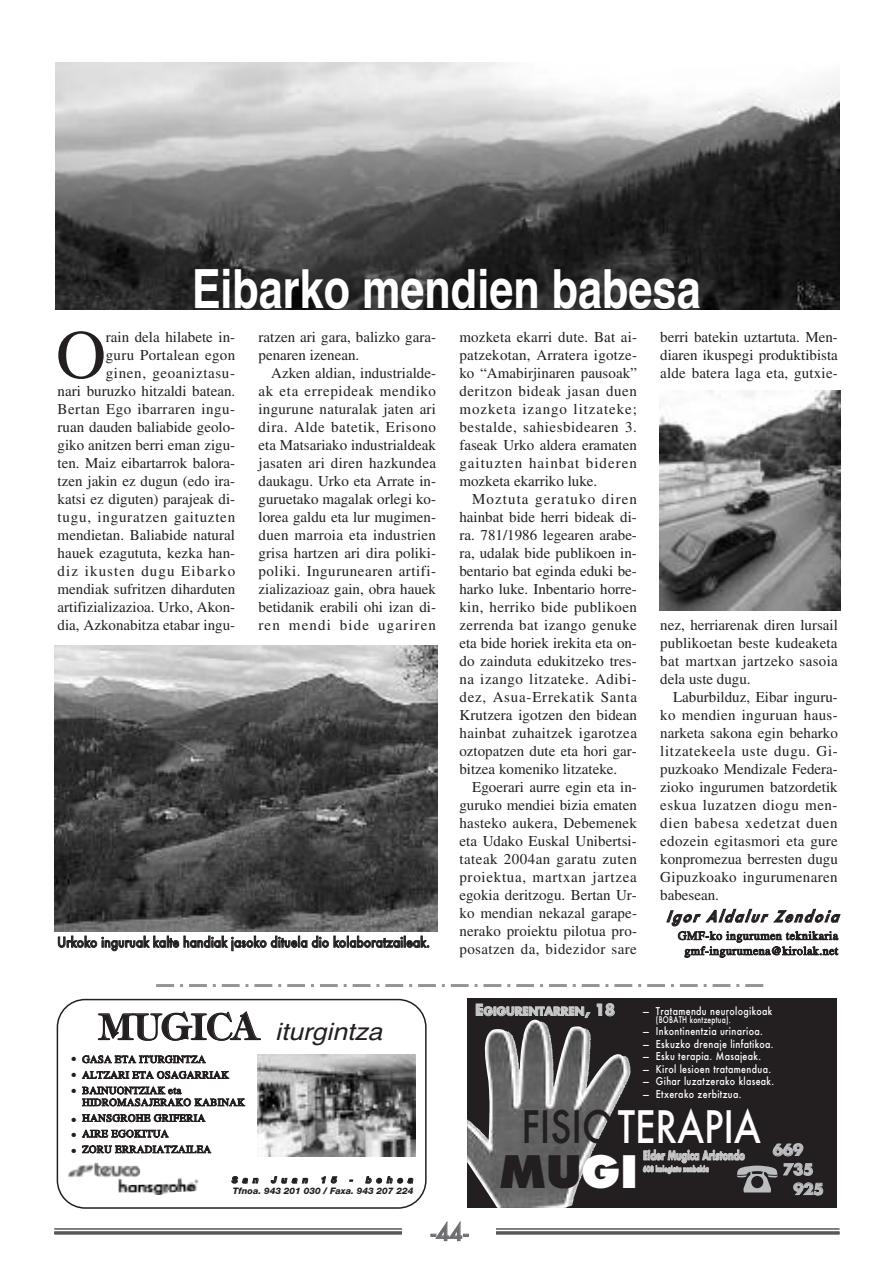
<style>
.page{position:relative;width:893px;height:1263px;background:#fff}
.page>*{position:absolute;margin:0;border:0;box-sizing:border-box;transform-origin:0 0}
.t1{font:69.3px "Times";color:#231f20}
.t2{font:700 54px "Helvetica";color:#fff;scale:.8 1}
.t3{font:500 43.5px/45px "Futura";color:#fff;scale:.83 1}
.t4{font:600 36px "Tiffany";letter-spacing:-.005em;color:#231f20}
.t5{font:italic 24px "Helvetica";color:#231f20;scale:1.1 1}
.t6{font:500 22.5px "Futura";color:#6c6d70}
.t7{font:15px/18px "Times";color:#231f20;text-align:justify}
.t8{font:italic 800 15px "Futura";letter-spacing:.16em;color:#231f20;scale:.95 1}
.t9{font:700 15px/19.5px "Futura";letter-spacing:-.015em;color:#bcbdc0}
.t10{font:500 13.5px "Futura";color:#231f20;scale:.9 1}
.t11{font:12px/15.1px "Times";letter-spacing:.035em;color:#231f20;text-align:center}
.t12{font:700 12px "Futura";color:#c7c8ca;scale:.7 1}
.t13{font:700 11.25px "Futura";letter-spacing:-.005em;color:#c7c8ca}
.t14{font:500 10.5px "Futura";letter-spacing:.035em;color:#fff;scale:.85 1}
.t15{font:10.5px/11.9px "Times";letter-spacing:.03em;color:#231f20}
.t16{font:italic 800 9px/10.8px "Helvetica Neue";color:#231f20;text-align:right}
.t17{font:500 9px "Futura";letter-spacing:.035em;color:#fff;scale:.75 1}
.t18{font:700 7.5px "Futura";color:#c7c8ca;scale:.7 1}
.s1{font-size:15px}
.s2{color:#231f20}
.s3{font-weight:800;color:#231f20}
.s4{font-weight:800}
</style>
<div class="page">
<hr style="left:54px;top:1228px;width:785px;height:1px;background:#57585a">
<hr style="left:55px;top:1228px;width:785px;height:1px;background:#57585a">
<hr style="left:55px;top:1231px;width:785px;height:3px;background:#57585a">
<div style="left:403px;top:1212px;width:93px;height:45px;background:#fff"></div>
<img style="left:55px;top:645px;width:383px;height:286px">
<img style="left:56px;top:62px;width:784px;height:248px">
<svg style="left:57px;top:999px;width:370px;height:210px"></svg>
<img style="left:68px;top:1162px;width:73px;height:16px">
<img style="left:118px;top:1177px;width:81px;height:18px">
<svg style="left:467px;top:998px;width:370px;height:210px;background:#383536"></svg>
<img style="left:534px;top:1019px;width:57px;height:68px">
<svg style="left:174px;top:984px;width:566px;height:3px"></svg>
<hr style="left:156px;top:984px;width:18px;height:3px;background:#939598">
<hr style="left:745px;top:984px;width:18px;height:3px;background:#939598">
<img style="left:660px;top:391px;width:181px;height:220px">
<svg style="left:737px;top:1165px;width:41px;height:27px"></svg>
<h2 class="t2" style="left:192px;top:258px;width:638px">Eibarko mendien babesa</h2>
<h1 class="t1" style="left:56px;top:331px;width:52px">O</h1>
<p class="t7" style="left:58px;top:330px;width:179px;text-align:right">rain dela hilabete in-<br>guru Portalean egon<br>ginen, geoaniztasu-<br>nari buruzko hitzaldi batean.<br>Bertan Ego ibarraren ingu&shy;ruan dauden baliabide geolo&shy;giko anitzen berri eman zigu&shy;ten. Maiz eibartarrok balora&shy;tzen jakin ez dugun (edo ira&shy;katsi ez diguten) parajeak di&shy;tugu, inguratzen gaituzten mendietan. Baliabide natural hauek ezagututa, kezka han&shy;diz ikusten dugu Eibarko mendiak sufritzen diharduten artifizializazioa. Urko, Akon&shy;dia, Azkonabitza etabar ingu-</p>
<p class="t7" style="left:259px;top:330px;width:179px">ratzen ari gara, balizko gara&shy;penaren izenean.</p>
<p class="t7" style="left:259px;top:366px;width:179px;text-indent:13px">Azken aldian, industrialde&shy;ak eta errepideak mendiko ingurune naturalak jaten ari dira. Alde batetik, Erisono eta Matsariako industrialdeak jasaten ari diren hazkundea daukagu. Urko eta Arrate in&shy;guruetako magalak orlegi ko&shy;lorea galdu eta lur mugimen&shy;duen marroia eta industrien grisa hartzen ari dira poliki&shy;poliki. Ingurunearen artifi&shy;zializazioaz gain, obra hauek betidanik erabili ohi izan di&shy;ren mendi bide ugariren</p>
<p class="t10" style="left:57px;top:935px;width:416px">Urkoko inguruak kalte handiak jasoko dituela dio kolaboratzaileak.</p>
<h3 class="t4" style="left:98px;top:1006px;width:162px">MUGICA</h3>
<p class="t15" style="left:71px;top:1054px;width:136px">● GASA ETA ITURGINTZA</p>
<p class="t15" style="left:71px;top:1070px;width:159px">● ALTZARI ETA OSAGARRIAK</p>
<p class="t15" style="left:82px;top:1085px;width:164px;text-indent:-11px">● BAINUONTZIAK eta<br>HIDROMASAJERAKO KABINAK</p>
<p class="t15" style="left:71px;top:1113px;width:135px">● HANSGROHE GRIFERIA</p>
<p class="t15" style="left:71px;top:1129px;width:99px">● AIRE EGOKITUA</p>
<p class="t15" style="left:71px;top:1144px;width:141px">● ZORU ERRADIATZAILEA</p>
<h3 class="t5" style="left:275px;top:1017px;width:99px">iturgintza</h3>
<p class="t16" style="left:232px;top:1175px;width:28px">San</p>
<p class="t16" style="left:271px;top:1175px;width:38px">Juan</p>
<p class="t16" style="left:321px;top:1175px;width:18px">1 5</p>
<p class="t16" style="left:233px;top:1175px;width:182px">- behea<br>Tfnoa. 943 201 030 / Faxa. 943 207 224</p>
<p class="t7" style="left:459px;top:330px;width:179px">mozketa ekarri dute. Bat ai&shy;patzekotan, Arratera igotze&shy;ko “Amabirjinaren pausoak” deritzon bideak jasan duen mozketa izango litzateke; bestalde, sahiesbidearen 3. faseak Urko aldera eramaten gaituzten hainbat bideren mozketa ekarriko luke.</p>
<p class="t7" style="left:459px;top:492px;width:179px;text-indent:13px">Moztuta geratuko diren hainbat bide herri bideak di&shy;ra. 781/1986 legearen arabe&shy;ra, udalak bide publikoen in&shy;bentario bat eginda eduki be&shy;harko luke. Inbentario horre&shy;kin, herriko bide publikoen zerrenda bat izango genuke eta bide horiek irekita eta on&shy;do zainduta edukitzeko tres&shy;na izango litzateke. Adibi&shy;dez, Asua-Errekatik Santa Krutzera igotzen den bidean hainbat zuhaitzek igarotzea oztopatzen dute eta hori gar&shy;bitzea komeniko litzateke.</p>
<p class="t7" style="left:459px;top:780px;width:179px;text-indent:13px">Egoerari aurre egin eta in&shy;guruko mendiei bizia ematen hasteko aukera, Debemenek eta Udako Euskal Unibertsi&shy;tateak 2004an garatu zuten proiektua, martxan jartzea egokia deritzogu. Bertan Ur&shy;ko mendian nekazal garape&shy;nerako proiektu pilotua pro&shy;posatzen da, bidezidor sare</p>
<p class="t7" style="left:660px;top:330px;width:179px">berri batekin uztartuta. Men&shy;diaren ikuspegi produktibista alde batera laga eta, gutxie-</p>
<p class="t7" style="left:660px;top:618px;width:179px">nez, herriarenak diren lursail publikoetan beste kudeaketa bat martxan jartzeko sasoia dela uste dugu.</p>
<p class="t7" style="left:660px;top:690px;width:179px;text-indent:13px">Laburbilduz, Eibar inguru&shy;ko mendien inguruan haus&shy;narketa sakona egin beharko litzatekeela uste dugu. Gi&shy;puzkoako Mendizale Federa&shy;zioko ingurumen batzordetik eskua luzatzen diogu men&shy;dien babesa xedetzat duen edozein egitasmori eta gure konpromezua berresten dugu Gipuzkoako ingurumenaren babesean.</p>
<p class="t8" style="left:666px;top:909px;width:186px">Igor Aldalur Zendoia</p>
<p class="t11" style="left:678px;top:929px;width:162px">GMF-ko ingurumen teknikaria gmf-ingurumena@kirolak.net</p>
<p class="t13" style="left:475px;top:1006px;width:141px"><span class="s1">E</span>GIGURENTARREN<span class="s1">, 18</span></p>
<p class="t14" style="left:643px;top:1005px;width:153px">— Tratamendu neurologikoak</p>
<p class="t17" style="left:656px;top:1014px;width:102px">(BOBATH kontzeptua).</p>
<p class="t14" style="left:643px;top:1026px;width:142px">— Inkontinentzia urinarioa.</p>
<p class="t14" style="left:643px;top:1038px;width:155px">— Eskuzko drenaje linfatikoa.</p>
<p class="t14" style="left:643px;top:1051px;width:140px">— Esku terapia. Masajeak.</p>
<p class="t14" style="left:643px;top:1063px;width:152px">— Kirol lesioen tratamendua.</p>
<p class="t14" style="left:643px;top:1076px;width:156px">— Gihar luzatzerako klaseak.</p>
<p class="t14" style="left:643px;top:1088px;width:117px">— Etxerako zerbitzua.</p>
<h3 class="t3" style="left:499px;top:1106px;width:317px;text-indent:22px"><span class="s2">FISIO</span>TERAPIA<br><span class="s3">MU</span><span class="s4">GI</span></h3>
<p class="t12" style="left:643px;top:1150px;width:147px">Eider Mugica Aristondo</p>
<p class="t18" style="left:643px;top:1165px;width:95px">608 kolegiatu zenbakia</p>
<p class="t9" style="left:783px;top:1141px;width:32px;text-indent:-10px">669<br>735</p>
<p class="t9" style="left:793px;top:1180px;width:32px">925</p>
<h3 class="t6" style="left:431px;top:1220px;width:39px">-44-</h3>
</div>
